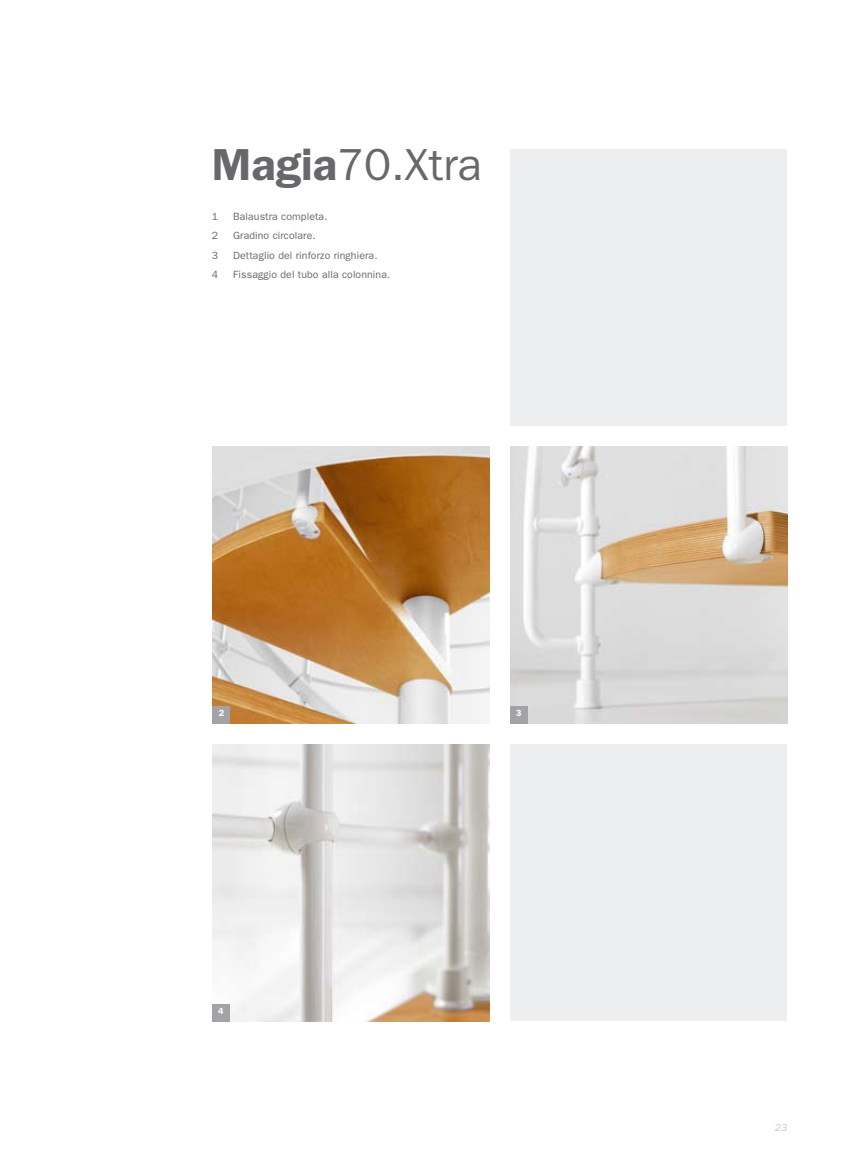
<style>
.page{position:relative;width:851px;height:1170px;background:#fff}
.page>*{position:absolute;margin:0;border:0;box-sizing:border-box;transform-origin:0 0}
.t1{font:45px "ITC Franklin Gothic Std";color:#68676c}
.t2{font:10.5px "ITC Franklin Gothic Std";letter-spacing:.01em;color:#68676c}
.t3{font:italic 10.5px "ITC Franklin Gothic Std";color:#c3c5c7}
.t4{font:600 9px "ITC Franklin Gothic Std";color:#fff}
.s1{font-weight:600}
</style>
<div class="page">
<img style="left:510px;top:446px;width:277px;height:277px">
<img style="left:213px;top:446px;width:276px;height:277px">
<img style="left:213px;top:744px;width:276px;height:276px">
<div style="left:510px;top:149px;width:277px;height:276px;background:#edeeef"></div>
<div style="left:510px;top:744px;width:277px;height:276px;background:#edeeef"></div>
<div style="left:213px;top:706px;width:17px;height:17px;background:#a3a3a7"></div>
<div style="left:213px;top:1003px;width:17px;height:17px;background:#a3a3a7"></div>
<div style="left:510px;top:706px;width:17px;height:17px;background:#a3a3a7"></div>
<h1 class="t1" style="left:212px;top:139px;width:271px"><span class="s1">Magia</span>70.Xtra</h1>
<p class="t2" style="left:212px;top:210px;width:8px">1</p>
<p class="t2" style="left:233px;top:210px;width:96px">Balaustra completa.</p>
<p class="t2" style="left:212px;top:230px;width:8px">2</p>
<p class="t2" style="left:233px;top:230px;width:84px">Gradino circolare.</p>
<p class="t2" style="left:212px;top:249px;width:8px">3</p>
<p class="t2" style="left:233px;top:249px;width:146px">Dettaglio del rinforzo ringhiera.</p>
<p class="t2" style="left:212px;top:269px;width:8px">4</p>
<p class="t2" style="left:233px;top:269px;width:159px">Fissaggio del tubo alla colonnina.</p>
<p class="t4" style="left:219px;top:708px;width:7px">2</p>
<p class="t4" style="left:218px;top:1005px;width:7px">4</p>
<p class="t4" style="left:516px;top:708px;width:7px">3</p>
<p class="t3" style="left:774px;top:1121px;width:14px">23</p>
</div>
